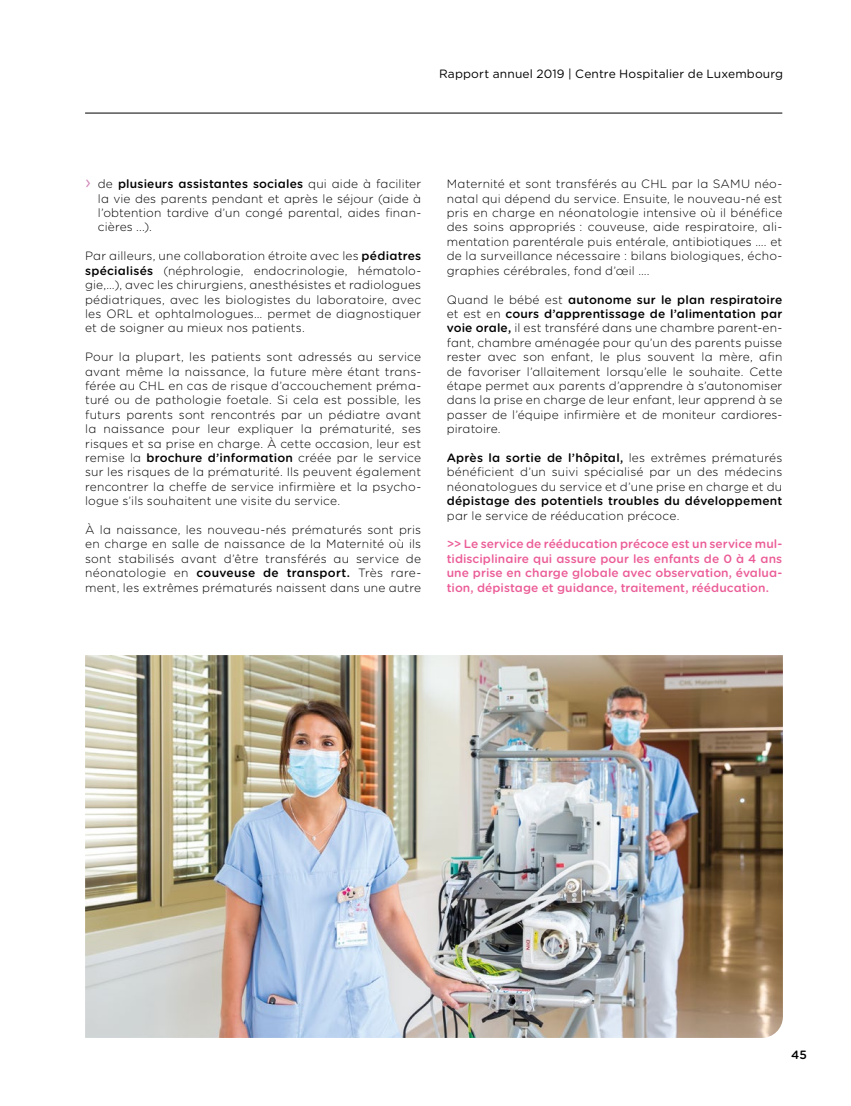
<style>
.page{position:relative;width:851px;height:1106px;background:#fff}
.page>*{position:absolute;margin:0;border:0;box-sizing:border-box;transform-origin:0 0}
.t1{font:300 12px/14.4px "Gotham Rounded";letter-spacing:.015em;color:#000;text-align:justify}
.t2{font:500 12px/14.4px "Gotham Rounded";letter-spacing:.005em;color:#eb5c97;text-align:justify}
.t3{font:500 12px "Gotham Rounded";letter-spacing:.02em;color:#000}
.t4{font:12px "Gotham Rounded";letter-spacing:.01em;color:#000}
.s1{font-weight:400;font-size:18px;color:#d28bbb}
.s2{font-weight:500}
</style>
<div class="page">
<hr style="left:85px;top:113px;width:697px;height:1px;background:#000">
<img style="left:85px;top:655px;width:697px;height:382px">
<p class="t4" style="left:439px;top:65px;width:345px">Rapport annuel 2019 | Centre Hospitalier de Luxembourg</p>
<p class="t1" style="left:98px;top:176px;width:325px;text-indent:-13px"><span class="s1">›</span> de <span class="s2">plusieurs assistantes sociales</span> qui aide à faciliter la vie des parents pendant et après le séjour (aide à l’obtention tardive d’un congé parental, aides finan&shy;cières ...).</p>
<p class="t1" style="left:85px;top:248px;width:337px">Par ailleurs, une collaboration étroite avec les <span class="s2">pédiatres spécialisés</span> (néphrologie, endocrinologie, hématolo&shy;gie,…), avec les chirurgiens, anesthésistes et radiologues pédiatriques, avec les biologistes du laboratoire, avec les ORL et ophtalmologues… permet de diagnostiquer et de soigner au mieux nos patients.</p>
<p class="t1" style="left:85px;top:349px;width:337px">Pour la plupart, les patients sont adressés au service avant même la naissance, la future mère étant trans&shy;férée au CHL en cas de risque d’accouchement préma&shy;turé ou de pathologie foetale. Si cela est possible, les futurs parents sont rencontrés par un pédiatre avant la naissance pour leur expliquer la prématurité, ses risques et sa prise en charge. À cette occasion, leur est remise la <span class="s2">brochure d’information</span> créée par le service sur les risques de la prématurité. Ils peuvent également rencontrer la cheffe de service infirmière et la psycho&shy;logue s’ils souhaitent une visite du service.</p>
<p class="t1" style="left:85px;top:522px;width:337px">À la naissance, les nouveau-nés prématurés sont pris en charge en salle de naissance de la Maternité où ils sont stabilisés avant d’être transférés au service de néonatologie en <span class="s2">couveuse de transport.</span> Très rare&shy;ment, les extrêmes prématurés naissent dans une autre</p>
<p class="t1" style="left:446px;top:176px;width:337px">Maternité et sont transférés au CHL par la SAMU néo&shy;natal qui dépend du service. Ensuite, le nouveau-né est pris en charge en néonatologie intensive où il bénéfice des soins appropriés : couveuse, aide respiratoire, ali&shy;mentation parentérale puis entérale, antibiotiques …. et de la surveillance nécessaire : bilans biologiques, écho&shy;graphies cérébrales, fond d’œil ….</p>
<p class="t1" style="left:446px;top:291px;width:337px">Quand le bébé est <span class="s2">autonome sur le plan respiratoire </span>et est en <span class="s2">cours d’apprentissage de l’alimentation par voie orale,</span> il est transféré dans une chambre parent-en&shy;fant, chambre aménagée pour qu’un des parents puisse rester avec son enfant, le plus souvent la mère, afin de favoriser l’allaitement lorsqu’elle le souhaite. Cette étape permet aux parents d’apprendre à s’autonomiser dans la prise en charge de leur enfant, leur apprend à se passer de l’équipe infirmière et de moniteur cardiores&shy;piratoire.</p>
<p class="t1" style="left:446px;top:450px;width:337px"><span class="s2">Après la sortie de l’hôpital,</span> les extrêmes prématurés bénéficient d’un suivi spécialisé par un des médecins néonatologues du service et d’une prise en charge et du</p>
<p class="t3" style="left:446px;top:492px;width:337px">dépistage des potentiels troubles du développement</p>
<p class="t1" style="left:446px;top:507px;width:234px">par le service de rééducation précoce.</p>
<p class="t2" style="left:446px;top:536px;width:337px">&gt;&gt; Le service de rééducation précoce est un service mul&shy;tidisciplinaire qui assure pour les enfants de 0 à 4 ans une prise en charge globale avec observation, évalua&shy;tion, dépistage et guidance, traitement, rééducation.</p>
<p class="t3" style="left:791px;top:1046px;width:17px">45</p>
</div>
